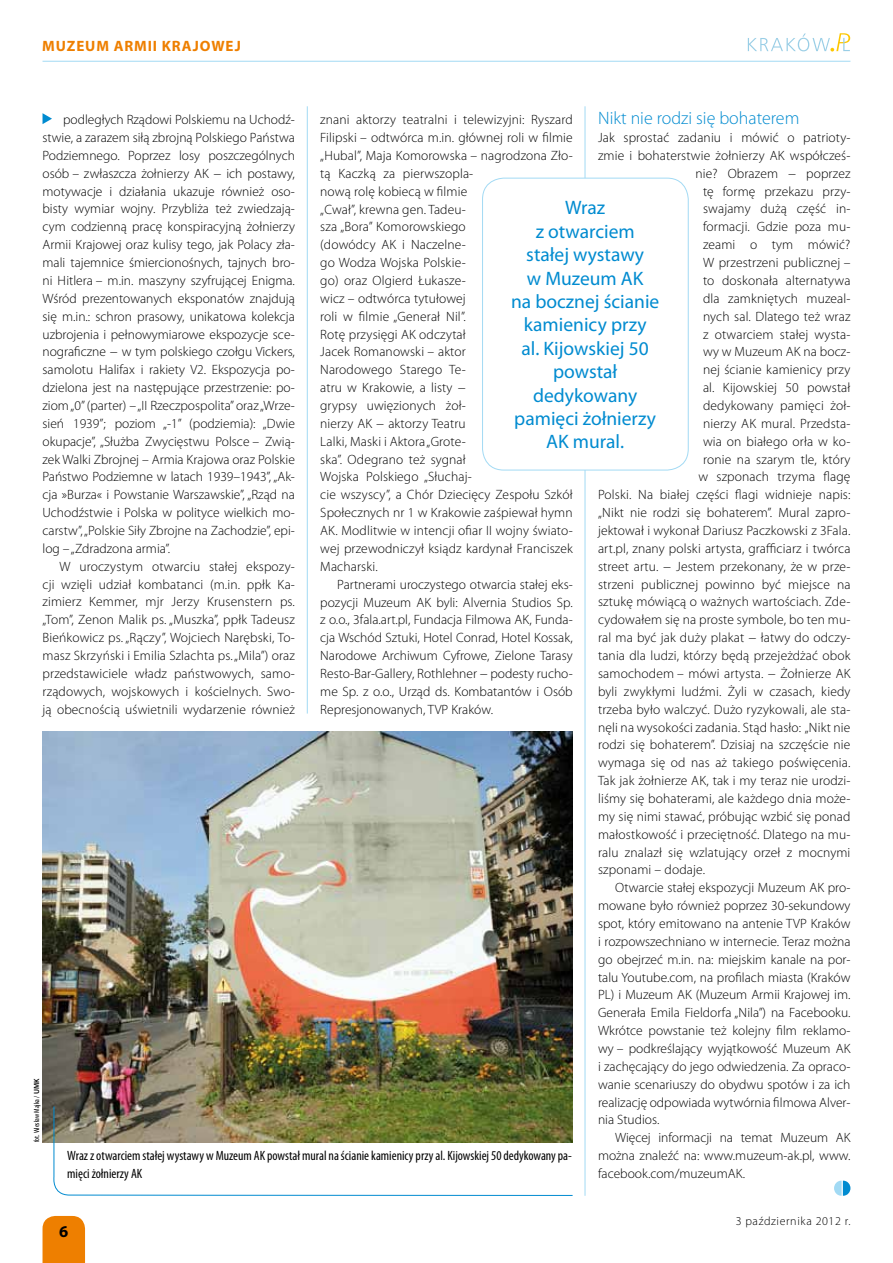
<style>
.page{position:relative;width:893px;height:1263px;background:#fff}
.page>*{position:absolute;margin:0;border:0;box-sizing:border-box;transform-origin:0 0}
.t1{font:19.5px/23.4px "Myriad Pro";color:#008bd0;text-align:center}
.t2{font:300 18px "Myriad Pro";color:#008bd0}
.t3{font:700 16.5px "Myriad Pro";color:#000}
.t4{font:700 15px "Myriad Pro";color:#ee7f00}
.t5{font:300 13.5px/17.9px "Myriad Pro";letter-spacing:.01em;color:#000;text-align:justify}
.t6{font:condensed 13.5px/17.9px "Myriad Pro";color:#000}
.t7{font:300 12px "Myriad Pro";letter-spacing:.05em;color:#000}
.t8{font:condensed 7.5px "Myriad Pro";color:#000}
.s1{font-weight:600;font-stretch:normal}
</style>
<div class="page">
<div style="left:43px;top:1216px;width:42px;height:47px;background:#ee7f00"></div>
<hr style="left:43px;top:61px;width:807px;height:1px;background:#a2daf4">
<svg style="left:748px;top:33px;width:102px;height:19px"></svg>
<svg style="left:834px;top:1180px;width:16px;height:16px"></svg>
<hr style="left:585px;top:106px;width:1px;height:1090px;background:#a2daf4">
<hr style="left:307px;top:106px;width:1px;height:607px;background:#a2daf4">
<svg style="left:43px;top:113px;width:9px;height:11px"></svg>
<img style="left:43px;top:731px;width:530px;height:411px">
<div style="left:483px;top:178px;width:205px;height:292px;background:#fff;border-radius:21px"></div>
<div style="left:482px;top:178px;width:207px;height:292px;border:1px solid #a2daf4;border-radius:21px"></div>
<svg style="left:52px;top:1106px;width:521px;height:90px"></svg>
<p class="t4" style="left:42px;top:36px;width:12px">MUZEUM</p>
<p class="t4" style="left:114px;top:36px;width:10px">ARMII</p>
<p class="t4" style="left:162px;top:36px;width:11px">KRAJOWEJ</p>
<h2 class="t2" style="left:598px;top:107px;width:203px">Nikt nie rodzi się bohaterem</h2>
<p class="t5" style="left:598px;top:128px;width:254px">Jak sprostać zadaniu i mówić o patrioty-</p>
<p class="t5" style="left:598px;top:146px;width:254px">zmie i bohaterstwie żołnierzy AK współcześ-</p>
<p class="t5" style="left:695px;top:164px;width:156px">nie? Obrazem − poprzez</p>
<p class="t5" style="left:703px;top:182px;width:149px">tę formę przekazu przy-</p>
<p class="t5" style="left:703px;top:200px;width:149px">swajamy dużą część in-</p>
<p class="t5" style="left:703px;top:218px;width:149px">formacji. Gdzie poza mu-</p>
<p class="t5" style="left:703px;top:236px;width:149px">zeami o tym mówić?</p>
<p class="t5" style="left:703px;top:253px;width:149px">W przestrzeni publicznej –</p>
<p class="t5" style="left:703px;top:271px;width:149px">to doskonała alternatywa</p>
<p class="t5" style="left:703px;top:289px;width:149px">dla zamkniętych muzeal-</p>
<p class="t5" style="left:703px;top:307px;width:149px">nych sal. Dlatego też wraz</p>
<p class="t5" style="left:703px;top:325px;width:149px">z otwarciem stałej wysta-</p>
<p class="t5" style="left:703px;top:343px;width:149px">wy w Muzeum AK na bocz-</p>
<p class="t5" style="left:703px;top:361px;width:149px">nej ścianie kamienicy przy</p>
<p class="t5" style="left:703px;top:379px;width:149px">al. Kijowskiej 50 powstał</p>
<p class="t5" style="left:703px;top:396px;width:149px">dedykowany pamięci żoł-</p>
<p class="t5" style="left:703px;top:414px;width:149px">nierzy AK mural. Przedsta-</p>
<p class="t5" style="left:703px;top:432px;width:149px">wia on białego orła w ko-</p>
<p class="t5" style="left:703px;top:450px;width:149px">ronie na szarym tle, który</p>
<p class="t5" style="left:699px;top:468px;width:153px">w szponach trzyma flagę</p>
<p class="t5" style="left:598px;top:486px;width:254px">Polski. Na białej części flagi widnieje napis:</p>
<p class="t5" style="left:598px;top:504px;width:254px">„Nikt nie rodzi się bohaterem”. Mural zapro-</p>
<p class="t5" style="left:598px;top:521px;width:254px">jektował i wykonał Dariusz Paczkowski z 3Fala.</p>
<p class="t5" style="left:598px;top:539px;width:254px">art.pl, znany polski artysta, grafficiarz i twórca</p>
<p class="t5" style="left:598px;top:557px;width:254px">street artu. − Jestem przekonany, że w prze-</p>
<p class="t5" style="left:598px;top:575px;width:254px">strzeni publicznej powinno być miejsce na</p>
<p class="t5" style="left:598px;top:593px;width:254px">sztukę mówiącą o ważnych wartościach. Zde-</p>
<p class="t5" style="left:598px;top:611px;width:254px">cydowałem się na proste symbole, bo ten mu-</p>
<p class="t5" style="left:598px;top:629px;width:254px">ral ma być jak duży plakat − łatwy do odczy-</p>
<p class="t5" style="left:598px;top:646px;width:254px">tania dla ludzi, którzy będą przejeżdżać obok</p>
<p class="t5" style="left:598px;top:664px;width:254px">samochodem – mówi artysta. − Żołnierze AK</p>
<p class="t5" style="left:598px;top:682px;width:254px">byli zwykłymi ludźmi. Żyli w czasach, kiedy</p>
<p class="t5" style="left:598px;top:700px;width:254px">trzeba było walczyć. Dużo ryzykowali, ale sta-</p>
<p class="t5" style="left:598px;top:718px;width:254px">nęli na wysokości zadania. Stąd hasło: „Nikt nie</p>
<p class="t5" style="left:598px;top:736px;width:254px">rodzi się bohaterem”. Dzisiaj na szczęście nie</p>
<p class="t5" style="left:598px;top:754px;width:254px">wymaga się od nas aż takiego poświęcenia.</p>
<p class="t5" style="left:598px;top:771px;width:254px">Tak jak żołnierze AK, tak i my teraz nie urodzi-</p>
<p class="t5" style="left:598px;top:789px;width:254px">liśmy się bohaterami, ale każdego dnia może-</p>
<p class="t5" style="left:598px;top:807px;width:254px">my się nimi stawać, próbując wzbić się ponad</p>
<p class="t5" style="left:598px;top:825px;width:254px">małostkowość i przeciętność. Dlatego na mu-</p>
<p class="t5" style="left:598px;top:843px;width:254px">ralu znalazł się wzlatujący orzeł z mocnymi</p>
<p class="t5" style="left:598px;top:861px;width:108px">szponami – dodaje.</p>
<p class="t5" style="left:615px;top:879px;width:237px">Otwarcie stałej ekspozycji Muzeum AK pro-</p>
<p class="t5" style="left:598px;top:896px;width:254px">mowane było również poprzez 30-sekundowy</p>
<p class="t5" style="left:598px;top:914px;width:254px">spot, który emitowano na antenie TVP Kraków</p>
<p class="t5" style="left:598px;top:932px;width:254px">i rozpowszechniano w internecie. Teraz można</p>
<p class="t5" style="left:598px;top:950px;width:254px">go obejrzeć m.in. na: miejskim kanale na por-</p>
<p class="t5" style="left:598px;top:968px;width:254px">talu Youtube.com, na profilach miasta (Kraków</p>
<p class="t5" style="left:598px;top:986px;width:254px">PL) i Muzeum AK (Muzeum Armii Krajowej im.</p>
<p class="t5" style="left:598px;top:1004px;width:254px">Generała Emila Fieldorfa „Nila”) na Facebooku.</p>
<p class="t5" style="left:598px;top:1021px;width:254px">Wkrótce powstanie też kolejny film reklamo-</p>
<p class="t5" style="left:598px;top:1039px;width:254px">wy – podkreślający wyjątkowość Muzeum AK</p>
<p class="t5" style="left:598px;top:1057px;width:254px">i zachęcający do jego odwiedzenia. Za opraco-</p>
<p class="t5" style="left:598px;top:1075px;width:254px">wanie scenariuszy do obydwu spotów i za ich</p>
<p class="t5" style="left:598px;top:1093px;width:254px">realizację odpowiada wytwórnia filmowa Alver-</p>
<p class="t5" style="left:598px;top:1111px;width:63px">nia Studios.</p>
<p class="t5" style="left:615px;top:1129px;width:237px">Więcej informacji na temat Muzeum AK</p>
<p class="t5" style="left:598px;top:1147px;width:254px">można znaleźć na: www.muzeum-ak.pl, www.</p>
<p class="t5" style="left:598px;top:1164px;width:148px">facebook.com/muzeumAK.</p>
<p class="t5" style="left:43px;top:111px;width:254px;text-indent:21px">podległych Rządowi Polskiemu na Uchodź&shy;stwie, a zarazem siłą zbrojną Polskiego Państwa Podziemnego. Poprzez losy poszczególnych osób – zwłaszcza żołnierzy AK − ich postawy, motywacje i działania ukazuje również oso&shy;bisty wymiar wojny. Przybliża też zwiedzają&shy;cym codzienną pracę konspiracyjną żołnierzy Armii Krajowej oraz kulisy tego, jak Polacy zła&shy;mali tajemnice śmiercionośnych, tajnych bro&shy;ni Hitlera – m.in. maszyny szyfrującej Enigma.<br>Wśród prezentowanych eksponatów znajdują się m.in.: schron prasowy, unikatowa kolekcja uzbrojenia i pełnowymiarowe ekspozycje sce&shy;nograficzne − w tym polskiego czołgu Vickers, samolotu Halifax i rakiety V2. Ekspozycja po&shy;dzielona jest na następujące przestrzenie: po&shy;ziom „0” (parter) – „II Rzeczpospolita” oraz „Wrze&shy;sień 1939”; poziom „-1” (podziemia): „Dwie okupacje”, „Służba Zwycięstwu Polsce – Zwią&shy;zek Walki Zbrojnej – Armia Krajowa oraz Polskie Państwo Podziemne w latach 1939–1943”, „Ak&shy;cja »Burza« i Powstanie Warszawskie”, „Rząd na Uchodźstwie i Polska w polityce wielkich mo&shy;carstw”, „Polskie Siły Zbrojne na Zachodzie”, epi&shy;log – „Zdradzona armia”.</p>
<p class="t5" style="left:43px;top:557px;width:254px;text-indent:17px">W uroczystym otwarciu stałej ekspozy&shy;cji wzięli udział kombatanci (m.in. ppłk Ka&shy;zimierz Kemmer, mjr Jerzy Krusenstern ps. „Tom”, Zenon Malik ps. „Muszka”, ppłk Tadeusz Bieńkowicz ps. „Rączy”, Wojciech Narębski, To&shy;masz Skrzyński i Emilia Szlachta ps. „Mila”) oraz przedstawiciele władz państwowych, samo&shy;rządowych, wojskowych i kościelnych. Swo&shy;ją obecnością uświetnili wydarzenie również</p>
<p class="t5" style="left:320px;top:111px;width:254px;text-align:left">znani aktorzy teatralni i telewizyjni: Ryszard<br>Filipski – odtwórca m.in. głównej roli w filmie „Hubal”, Maja Komorowska – nagrodzona Zło&shy;tą Kaczką za pierwszopla-<br>nową rolę kobiecą w filmie<br>„Cwał”, krewna gen. Tadeu-<br>sza „Bora” Komorowskiego<br>(dowódcy AK i Naczelne-<br>go Wodza Wojska Polskie-<br>go) oraz Olgierd Łukasze-<br>wicz – odtwórca tytułowej<br>roli w filmie „Generał Nil”.<br>Rotę przysięgi AK odczytał<br>Jacek Romanowski – aktor<br>Narodowego Starego Te-<br>atru w Krakowie, a listy −<br>grypsy uwięzionych żoł-<br>nierzy AK − aktorzy Teatru<br>Lalki, Maski i Aktora „Grote-<br>ska”. Odegrano też sygnał<br>Wojska Polskiego „Słuchaj-<br>cie wszyscy”, a Chór Dziecięcy Zespołu Szkół<br>Społecznych nr 1 w Krakowie zaśpiewał hymn<br>AK. Modlitwie w intencji ofiar II wojny świato&shy;wej przewodniczył ksiądz kardynał Franciszek<br>Macharski.</p>
<p class="t5" style="left:320px;top:575px;width:254px;text-indent:17px">Partnerami uroczystego otwarcia stałej eks&shy;pozycji Muzeum AK byli: Alvernia Studios Sp. z o.o., 3fala.art.pl, Fundacja Filmowa AK, Funda&shy;cja Wschód Sztuki, Hotel Conrad, Hotel Kossak, Narodowe Archiwum Cyfrowe, Zielone Tarasy Resto-Bar-Gallery, Rothlehner − podesty rucho&shy;me Sp. z o.o., Urząd ds. Kombatantów i Osób Represjonowanych, TVP Kraków.</p>
<h1 class="t1" style="left:511px;top:196px;width:150px">Wraz<br>z otwarciem<br>stałej wystawy<br>w Muzeum AK<br>na bocznej ścianie kamienicy przy<br>al. Kijowskiej 50 powstał dedykowany pamięci żołnierzy<br>AK mural.</h1>
<p class="t8" style="left:32px;top:1142px;width:65px;rotate:-90deg">fot. Wiesław Majka / <span class="s1">UMK</span></p>
<p class="t6" style="left:67px;top:1146px;width:506px">Wraz z otwarciem stałej wystawy w Muzeum AK powstał mural na ścianie kamienicy przy al. Kijowskiej 50 dedykowany pa&shy;mięci żołnierzy AK</p>
<p class="t3" style="left:59px;top:1221px;width:11px">6</p>
<p class="t7" style="left:736px;top:1213px;width:116px">3 października 2012 r.</p>
</div>
